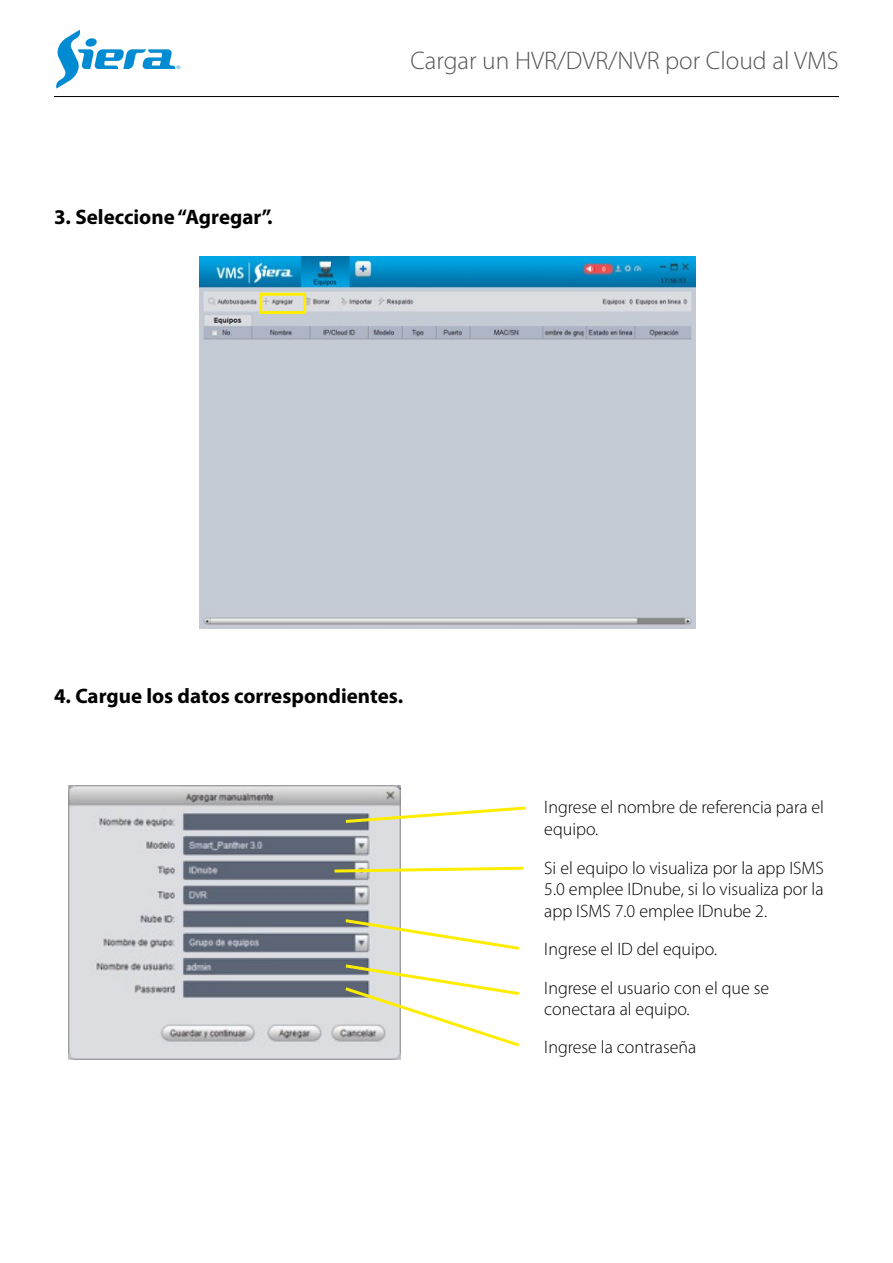
<style>
.page{position:relative;width:893px;height:1263px;background:#fff}
.page>*{position:absolute;margin:0;border:0;box-sizing:border-box;transform-origin:0 0}
.t1{font:300 25.5px "Myriad Pro";color:#575655}
.t2{font:700 21px "Myriad Pro";color:#000}
.t3{font:300 18px/21.6px "Myriad Pro";color:#000}
</style>
<div class="page">
<img style="left:69px;top:786px;width:332px;height:274px">
<img style="left:200px;top:256px;width:496px;height:372px">
<hr style="left:54px;top:96px;width:785px;height:1px;background:#000">
<svg style="left:56px;top:30px;width:124px;height:59px"></svg>
<div style="left:259px;top:293px;width:47px;height:21px;border:3px solid #ffed00"></div>
<svg style="left:343px;top:805px;width:183px;height:20px"></svg>
<svg style="left:331px;top:865px;width:193px;height:9px"></svg>
<svg style="left:342px;top:917px;width:177px;height:35px"></svg>
<svg style="left:342px;top:962px;width:178px;height:87px"></svg>
<p class="t2" style="left:54px;top:203px;width:220px">3. Seleccione “Agregar”.</p>
<h1 class="t1" style="left:410px;top:45px;width:430px">Cargar un HVR/DVR/NVR por Cloud al VMS</h1>
<p class="t2" style="left:54px;top:682px;width:351px">4. Cargue los datos correspondientes.</p>
<p class="t3" style="left:544px;top:796px;width:281px">Ingrese el nombre de referencia para el equipo.</p>
<p class="t3" style="left:544px;top:856px;width:281px;text-align:justify">Si el equipo lo visualiza por la app ISMS 5.0 emplee IDnube, si lo visualiza por la app ISMS 7.0 emplee IDnube 2.</p>
<p class="t3" style="left:544px;top:938px;width:174px">Ingrese el ID del equipo.</p>
<p class="t3" style="left:544px;top:977px;width:226px">Ingrese el usuario con el que se conectara al equipo.</p>
<p class="t3" style="left:544px;top:1036px;width:154px">Ingrese la contraseña</p>
</div>
